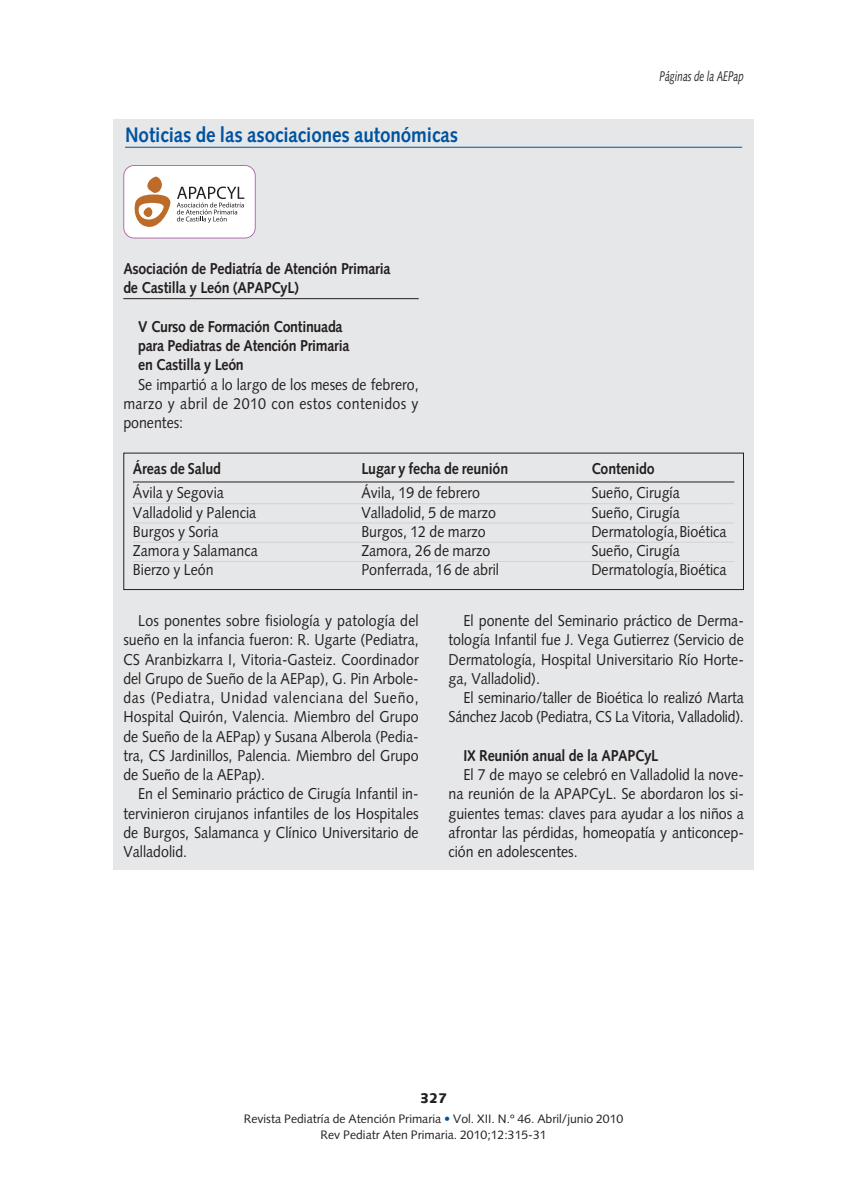
<style>
.page{position:relative;width:844px;height:1191px;background:#fff}
.page>*{position:absolute;margin:0;border:0;box-sizing:border-box;transform-origin:0 0}
.t1{font:700 21px "Syntax";letter-spacing:-.005em;color:#00529f;scale:.9 1}
.t2{font:15.75px/19.2px "Syntax";color:#231f20;text-align:justify;scale:.9 1}
.t3{font:700 15.75px/19.2px "Syntax";letter-spacing:-.015em;color:#231f20;scale:.9 1}
.t4{font:italic 14px "Syntax";color:#231f20;scale:.7 1}
.t5{font:900 14px "Syntax";color:#231f20}
.t6{font:12.25px/15.8px "Syntax";color:#231f20;text-align:center}
.s1{color:#00529f}
</style>
<div class="page">
<div style="left:113px;top:119px;width:640px;height:751px;background:#e6e7e8"></div>
<hr style="left:123px;top:298px;width:295px;height:1px;background:#231f20">
<hr style="left:125px;top:147px;width:617px;height:1px;background:#00529f">
<div style="left:124px;top:165px;width:131px;height:73px;background:#fff;border-radius:10px"></div>
<svg style="left:134px;top:176px;width:37px;height:51px"></svg>
<svg style="left:177px;top:186px;width:67px;height:37px"></svg>
<div style="left:123px;top:165px;width:132px;height:73px;border:2px solid #aa5ea6;border-radius:11px"></div>
<hr style="left:133px;top:481px;width:601px;height:1px;background:#231f20">
<hr style="left:133px;top:503px;width:601px;height:1px;background:#d1d3d4">
<hr style="left:133px;top:522px;width:601px;height:1px;background:#d1d3d4">
<hr style="left:133px;top:542px;width:601px;height:1px;background:#d1d3d4">
<hr style="left:133px;top:561px;width:601px;height:1px;background:#d1d3d4">
<div style="left:123px;top:452px;width:620px;height:138px;border:1px solid #231f20"></div>
<h1 class="t1" style="left:125px;top:126px;width:371px">Noticias de las asociaciones autonómicas</h1>
<p class="t3" style="left:123px;top:260px;width:298px">Asociación de Pediatría de Atención Primaria de Castilla y León (APAPCyL)</p>
<p class="t3" style="left:138px;top:318px;width:236px">V Curso de Formación Continuada para Pediatras de Atención Primaria en Castilla y León</p>
<p class="t2" style="left:123px;top:376px;width:329px;text-indent:15px">Se impartió a lo largo de los meses de febrero, marzo y abril de 2010 con estos contenidos y ponentes:</p>
<p class="t4" style="left:659px;top:70px;width:122px">Páginas de la AEPap</p>
<p class="t3" style="left:133px;top:460px;width:99px">Áreas de Salud</p>
<p class="t3" style="left:361px;top:460px;width:165px">Lugar y fecha de reunión</p>
<p class="t3" style="left:591px;top:460px;width:72px">Contenido</p>
<p class="t2" style="left:133px;top:485px;width:103px">Ávila y Segovia</p>
<p class="t2" style="left:361px;top:485px;width:133px">Ávila, 19 de febrero</p>
<p class="t2" style="left:591px;top:485px;width:100px">Sueño, Cirugía</p>
<p class="t2" style="left:133px;top:504px;width:138px">Valladolid y Palencia</p>
<p class="t2" style="left:361px;top:504px;width:151px">Valladolid, 5 de marzo</p>
<p class="t2" style="left:591px;top:504px;width:100px">Sueño, Cirugía</p>
<p class="t2" style="left:133px;top:523px;width:96px">Burgos y Soria</p>
<p class="t2" style="left:361px;top:523px;width:140px">Burgos, 12 de marzo</p>
<p class="t2" style="left:591px;top:523px;width:152px">Dermatología,Bioética</p>
<p class="t2" style="left:133px;top:542px;width:140px">Zamora y Salamanca</p>
<p class="t2" style="left:361px;top:542px;width:145px">Zamora, 26 de marzo</p>
<p class="t2" style="left:591px;top:542px;width:100px">Sueño, Cirugía</p>
<p class="t2" style="left:133px;top:562px;width:91px">Bierzo y León</p>
<p class="t2" style="left:361px;top:562px;width:154px">Ponferrada, 16 de abril</p>
<p class="t2" style="left:591px;top:562px;width:152px">Dermatología,Bioética</p>
<p class="t2" style="left:123px;top:612px;width:329px;text-indent:15px">Los ponentes sobre fisiología y patología del sueño en la infancia fueron: R. Ugarte (Pediatra, CS Aranbizkarra I, Vitoria-Gasteiz. Coordinador del Grupo de Sueño de la AEPap), G. Pin Arbole&shy;das (Pediatra, Unidad valenciana del Sueño, Hospital Quirón, Valencia. Miembro del Grupo de Sueño de la AEPap) y Susana Alberola (Pedia&shy;tra, CS Jardinillos, Palencia. Miembro del Grupo de Sueño de la AEPap).</p>
<p class="t2" style="left:123px;top:786px;width:329px;text-indent:15px">En el Seminario práctico de Cirugía Infantil in&shy;tervinieron cirujanos infantiles de los Hospitales de Burgos, Salamanca y Clínico Universitario de Valladolid.</p>
<p class="t2" style="left:448px;top:612px;width:329px;text-indent:15px">El ponente del Seminario práctico de Derma&shy;tología Infantil fue J. Vega Gutierrez (Servicio de Dermatología, Hospital Universitario Río Horte&shy;ga, Valladolid).</p>
<p class="t2" style="left:448px;top:689px;width:329px;text-align:right">El seminario/taller de Bioética lo realizó Marta<br>Sánchez Jacob (Pediatra, CS La Vitoria, Valladolid).</p>
<p class="t3" style="left:463px;top:747px;width:218px">IX Reunión anual de la APAPCyL</p>
<p class="t2" style="left:448px;top:766px;width:329px;text-indent:15px">El 7 de mayo se celebró en Valladolid la nove&shy;na reunión de la APAPCyL. Se abordaron los si&shy;guientes temas: claves para ayudar a los niños a afrontar las pérdidas, homeopatía y anticoncep&shy;ción en adolescentes.</p>
<p class="t5" style="left:420px;top:1092px;width:29px">327</p>
<p class="t6" style="left:244px;top:1112px;width:381px">Revista Pediatría de Atención Primaria <span class="s1">•</span> Vol. XII. N.º 46. Abril/junio 2010<br>Rev Pediatr Aten Primaria. 2010;12:315-31</p>
</div>
